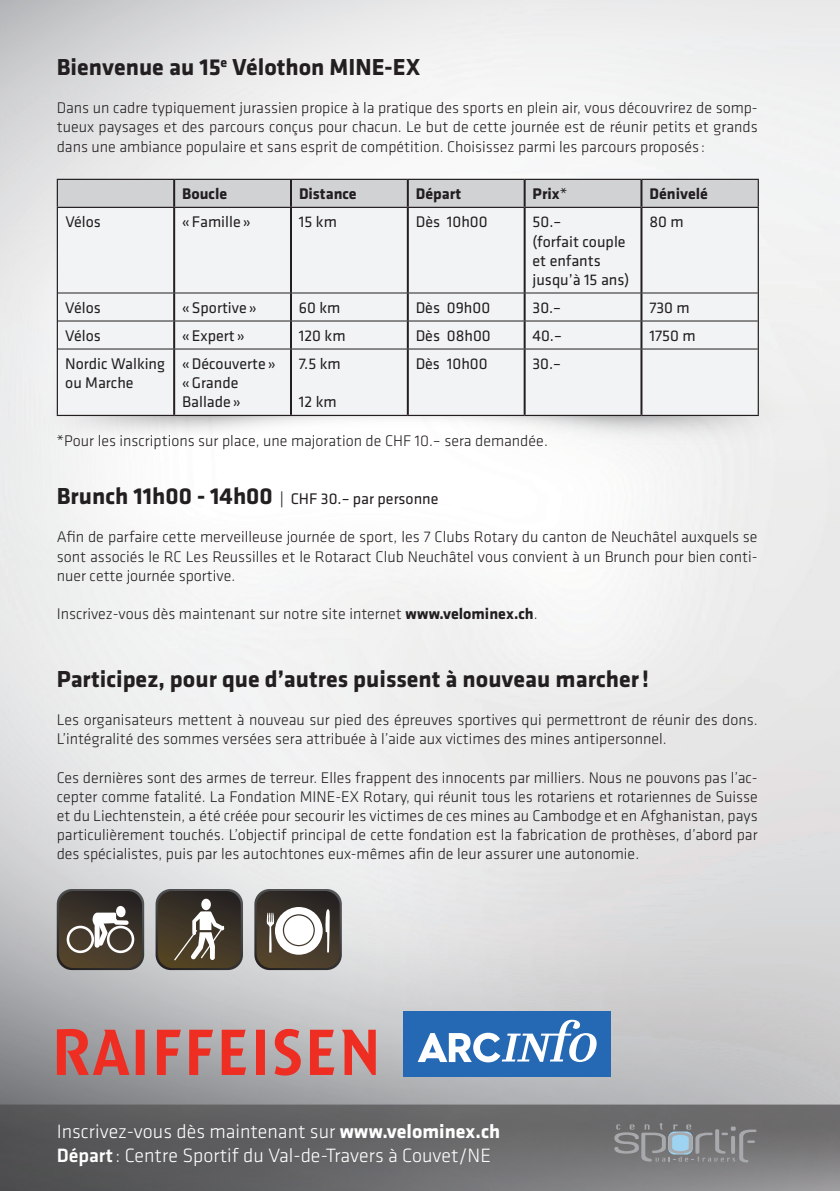
<style>
.page{position:relative;width:840px;height:1191px;background:#fff}
.page>*{position:absolute;margin:0;border:0;box-sizing:border-box;transform-origin:0 0}
.t1{font:700 24px "Klavika";color:#231f20}
.t2{font:300 20px/24px "Klavika";color:#fff}
.t3{font:300 16px/19.2px "Klavika";color:#231f20;text-align:justify}
.t4{font:16px/19.2px "Klavika";color:#231f20}
.t5{font:700 16px "Klavika";color:#231f20}
.s1{font-weight:400}
.s2{font-weight:700;font-size:24px}
.s3{font-weight:700}
.s4{font-weight:500}
</style>
<div class="page">
<img style="left:0;top:0;width:839px;height:1191px">
<img style="left:38px;top:330px;width:746px;height:114px">
<div style="left:58px;top:208px;width:699px;height:207px;background:#f2f3f4"></div>
<hr style="left:173px;top:208px;width:2px;height:85px;background:#231f20">
<hr style="left:290px;top:208px;width:2px;height:85px;background:#231f20">
<hr style="left:406px;top:208px;width:2px;height:85px;background:#231f20">
<hr style="left:523px;top:208px;width:2px;height:85px;background:#231f20">
<hr style="left:640px;top:208px;width:2px;height:85px;background:#231f20">
<hr style="left:173px;top:293px;width:2px;height:28px;background:#231f20">
<hr style="left:290px;top:293px;width:2px;height:28px;background:#231f20">
<hr style="left:406px;top:293px;width:2px;height:28px;background:#231f20">
<hr style="left:523px;top:293px;width:2px;height:28px;background:#231f20">
<hr style="left:640px;top:293px;width:2px;height:28px;background:#231f20">
<hr style="left:173px;top:321px;width:2px;height:28px;background:#231f20">
<hr style="left:290px;top:321px;width:2px;height:28px;background:#231f20">
<hr style="left:406px;top:321px;width:2px;height:28px;background:#231f20">
<hr style="left:523px;top:321px;width:2px;height:28px;background:#231f20">
<hr style="left:640px;top:321px;width:2px;height:28px;background:#231f20">
<hr style="left:173px;top:349px;width:2px;height:66px;background:#231f20">
<hr style="left:290px;top:349px;width:2px;height:66px;background:#231f20">
<hr style="left:406px;top:349px;width:2px;height:66px;background:#231f20">
<hr style="left:523px;top:349px;width:2px;height:66px;background:#231f20">
<hr style="left:640px;top:349px;width:2px;height:66px;background:#231f20">
<hr style="left:58px;top:293px;width:116px;height:1px;background:#231f20">
<hr style="left:174px;top:293px;width:117px;height:1px;background:#231f20">
<hr style="left:291px;top:293px;width:116px;height:1px;background:#231f20">
<hr style="left:407px;top:293px;width:117px;height:1px;background:#231f20">
<hr style="left:524px;top:293px;width:117px;height:1px;background:#231f20">
<hr style="left:641px;top:293px;width:116px;height:1px;background:#231f20">
<hr style="left:58px;top:321px;width:116px;height:1px;background:#231f20">
<hr style="left:174px;top:321px;width:117px;height:1px;background:#231f20">
<hr style="left:291px;top:321px;width:116px;height:1px;background:#231f20">
<hr style="left:407px;top:321px;width:117px;height:1px;background:#231f20">
<hr style="left:524px;top:321px;width:117px;height:1px;background:#231f20">
<hr style="left:641px;top:321px;width:116px;height:1px;background:#231f20">
<hr style="left:58px;top:349px;width:116px;height:1px;background:#231f20">
<hr style="left:174px;top:349px;width:117px;height:1px;background:#231f20">
<hr style="left:291px;top:349px;width:116px;height:1px;background:#231f20">
<hr style="left:407px;top:349px;width:117px;height:1px;background:#231f20">
<hr style="left:524px;top:349px;width:117px;height:1px;background:#231f20">
<hr style="left:641px;top:349px;width:116px;height:1px;background:#231f20">
<hr style="left:57px;top:208px;width:1px;height:85px;background:#231f20">
<hr style="left:757px;top:208px;width:1px;height:85px;background:#231f20">
<svg style="left:57px;top:293px;width:1px;height:56px"></svg>
<svg style="left:757px;top:293px;width:1px;height:56px"></svg>
<hr style="left:57px;top:349px;width:1px;height:66px;background:#231f20">
<hr style="left:757px;top:349px;width:1px;height:66px;background:#231f20">
<hr style="left:57px;top:415px;width:117px;height:1px;background:#231f20">
<hr style="left:174px;top:415px;width:117px;height:1px;background:#231f20">
<hr style="left:291px;top:415px;width:116px;height:1px;background:#231f20">
<hr style="left:407px;top:415px;width:117px;height:1px;background:#231f20">
<hr style="left:524px;top:415px;width:117px;height:1px;background:#231f20">
<hr style="left:641px;top:415px;width:117px;height:1px;background:#231f20">
<svg style="left:57px;top:179px;width:701px;height:28px;background:#c6c7c9"></svg>
<hr style="left:57px;top:207px;width:117px;height:1px;background:#231f20">
<hr style="left:174px;top:207px;width:117px;height:1px;background:#231f20">
<hr style="left:291px;top:207px;width:116px;height:1px;background:#231f20">
<hr style="left:407px;top:207px;width:117px;height:1px;background:#231f20">
<hr style="left:524px;top:207px;width:117px;height:1px;background:#231f20">
<hr style="left:641px;top:207px;width:117px;height:1px;background:#231f20">
<svg style="left:614px;top:1123px;width:142px;height:39px;background:#818487"></svg>
<svg style="left:57px;top:1029px;width:318px;height:46px;background:#c8716d"></svg>
<svg style="left:254px;top:889px;width:87px;height:81px"></svg>
<div style="left:284px;top:915px;width:29px;height:30px;background:#fff;border-radius:50%"></div>
<svg style="left:155px;top:889px;width:88px;height:81px;background:#5a5247"></svg>
<svg style="left:57px;top:889px;width:87px;height:81px;background:#5d564e"></svg>
<div style="left:403px;top:1011px;width:207px;height:65px;background:#2569b4"></div>
<svg style="left:417px;top:1019px;width:179px;height:43px"></svg>
<h1 class="t1" style="left:57px;top:54px;width:365px">Bienvenue au 15<sup>e</sup> Vélothon MINE-EX</h1>
<p class="t3" style="left:57px;top:98px;width:702px">Dans un cadre typiquement jurassien propice à la pratique des sports en plein air, vous découvrirez de somp&shy;tueux paysages et des parcours conçus pour chacun. Le but de cette journée est de réunir petits et grands dans une ambiance populaire et sans esprit de compétition. Choisissez parmi les parcours proposés :</p>
<p class="t5" style="left:182px;top:185px;width:46px">Boucle</p>
<p class="t5" style="left:299px;top:185px;width:59px">Distance</p>
<p class="t5" style="left:415px;top:185px;width:47px">Départ</p>
<p class="t5" style="left:532px;top:185px;width:36px">Prix<span class="s1">*</span></p>
<p class="t5" style="left:649px;top:185px;width:60px">Dénivelé</p>
<p class="t4" style="left:65px;top:213px;width:37px">Vélos</p>
<p class="t4" style="left:182px;top:213px;width:70px">«Famille »</p>
<p class="t4" style="left:299px;top:213px;width:39px">15 km</p>
<p class="t4" style="left:415px;top:213px;width:73px">Dès 10h00</p>
<p class="t4" style="left:532px;top:213px;width:98px">50.–<br>(forfait couple et enfants jusqu’à 15 ans)</p>
<p class="t4" style="left:649px;top:213px;width:36px">80 m</p>
<p class="t4" style="left:65px;top:298px;width:37px">Vélos</p>
<p class="t4" style="left:182px;top:298px;width:76px">«Sportive »</p>
<p class="t4" style="left:299px;top:298px;width:43px">60 km</p>
<p class="t4" style="left:415px;top:298px;width:76px">Dès 09h00</p>
<p class="t4" style="left:532px;top:298px;width:30px">30.–</p>
<p class="t4" style="left:649px;top:298px;width:42px">730 m</p>
<p class="t4" style="left:65px;top:326px;width:37px">Vélos</p>
<p class="t4" style="left:182px;top:326px;width:64px">«Expert »</p>
<p class="t4" style="left:299px;top:326px;width:48px">120 km</p>
<p class="t4" style="left:415px;top:326px;width:76px">Dès 08h00</p>
<p class="t4" style="left:532px;top:326px;width:31px">40.–</p>
<p class="t4" style="left:649px;top:326px;width:48px">1750 m</p>
<p class="t4" style="left:65px;top:354px;width:101px">Nordic Walking ou Marche</p>
<p class="t4" style="left:182px;top:354px;width:95px">«Découverte » «Grande<br>Ballade »</p>
<p class="t4" style="left:299px;top:354px;width:43px">7.5 km</p>
<p class="t4" style="left:415px;top:354px;width:73px">Dès 10h00</p>
<p class="t4" style="left:532px;top:354px;width:30px">30.–</p>
<p class="t4" style="left:299px;top:393px;width:39px">12 km</p>
<p class="t3" style="left:57px;top:432px;width:492px">*Pour les inscriptions sur place, une majoration de CHF 10.– sera demandée.</p>
<p class="t4" style="left:57px;top:489px;width:383px"><span class="s2">Brunch 11h00 - 14h00</span> | CHF 30.– par personne</p>
<p class="t3" style="left:57px;top:528px;width:702px">Afin de parfaire cette merveilleuse journée de sport, les 7 Clubs Rotary du canton de Neuchâtel auxquels se sont associés le RC Les Reussilles et le Rotaract Club Neuchâtel vous convient à un Brunch pour bien conti&shy;nuer cette journée sportive.</p>
<p class="t3" style="left:57px;top:604px;width:482px">Inscrivez-vous dès maintenant sur notre site internet <span class="s3">www.velominex.ch</span>.</p>
<h1 class="t1" style="left:57px;top:665px;width:593px">Participez, pour que d’autres puissent à nouveau marcher!</h1>
<p class="t3" style="left:57px;top:710px;width:702px">Les organisateurs mettent à nouveau sur pied des épreuves sportives qui permettront de réunir des dons.<br>L’intégralité des sommes versées sera attribuée à l’aide aux victimes des mines antipersonnel.</p>
<p class="t3" style="left:57px;top:768px;width:702px">Ces dernières sont des armes de terreur. Elles frappent des innocents par milliers. Nous ne pouvons pas l’ac&shy;cepter comme fatalité. La Fondation MINE-EX Rotary, qui réunit tous les rotariens et rotariennes de Suisse et du Liechtenstein, a été créée pour secourir les victimes de ces mines au Cambodge et en Afghanistan, pays particulièrement touchés. L’objectif principal de cette fondation est la fabrication de prothèses, d’abord par des spécialistes, puis par les autochtones eux-mêmes afin de leur assurer une autonomie.</p>
<p class="t2" style="left:57px;top:1119px;width:444px">Inscrivez-vous dès maintenant sur <span class="s3">www.velominex.ch<br></span><span class="s4">Départ</span>: Centre Sportif du Val-de-Travers à Couvet/NE</p>
</div>
